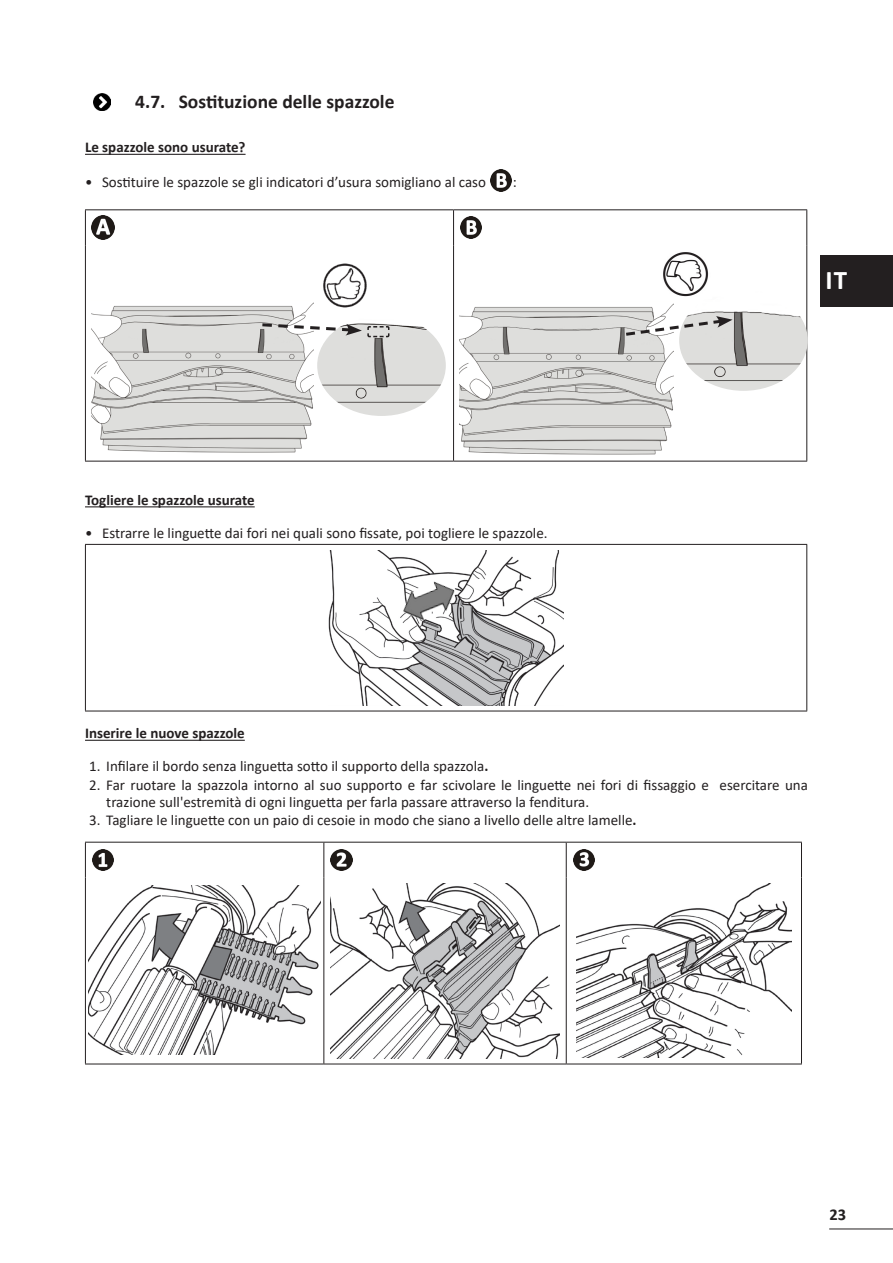
<style>
.page{position:relative;width:893px;height:1263px;background:#fff}
.page>*{position:absolute;margin:0;border:0;box-sizing:border-box;transform-origin:0 0}
.t1{font:700 27px "Calibri";color:#fff}
.t2{font:700 19.5px "Calibri";color:#231f20}
.t3{font:700 16.5px "Calibri";color:#231f20}
.t4{font:15px/16.5px "Calibri";color:#231f20}
.Texte_Normal{font:700 15px "Calibri";color:#231f20}
.s1{font-weight:700}
</style>
<div class="page">
<hr style="left:829px;top:1228px;width:64px;height:1px;background:#231f20">
<hr style="left:85px;top:154px;width:161px;height:1px;background:#231f20">
<hr style="left:85px;top:506px;width:170px;height:1px;background:#231f20">
<hr style="left:85px;top:740px;width:160px;height:1px;background:#231f20">
<img style="left:94px;top:94px;width:17px;height:17px">
<img style="left:491px;top:170px;width:21px;height:21px">
<hr style="left:85px;top:209px;width:369px;height:1px;background:#231f20">
<hr style="left:85px;top:210px;width:1px;height:35px;background:#231f20">
<hr style="left:454px;top:209px;width:353px;height:1px;background:#231f20">
<hr style="left:453px;top:210px;width:1px;height:35px;background:#231f20">
<hr style="left:806px;top:210px;width:1px;height:35px;background:#231f20">
<hr style="left:85px;top:245px;width:1px;height:216px;background:#231f20">
<hr style="left:453px;top:245px;width:1px;height:216px;background:#231f20">
<hr style="left:806px;top:245px;width:1px;height:216px;background:#231f20">
<hr style="left:85px;top:461px;width:369px;height:1px;background:#231f20">
<hr style="left:454px;top:461px;width:353px;height:1px;background:#231f20">
<img style="left:91px;top:216px;width:24px;height:23px">
<img style="left:461px;top:217px;width:21px;height:21px">
<img style="left:91px;top:303px;width:222px;height:150px">
<img style="left:317px;top:324px;width:129px;height:92px">
<img style="left:323px;top:264px;width:44px;height:44px">
<svg style="left:259px;top:322px;width:131px;height:16px"></svg>
<img style="left:460px;top:304px;width:213px;height:151px">
<img style="left:679px;top:290px;width:129px;height:101px">
<img style="left:663px;top:252px;width:48px;height:47px">
<svg style="left:623px;top:316px;width:109px;height:22px"></svg>
<hr style="left:85px;top:544px;width:722px;height:1px;background:#231f20">
<hr style="left:85px;top:545px;width:1px;height:166px;background:#231f20">
<hr style="left:806px;top:545px;width:1px;height:166px;background:#231f20">
<hr style="left:85px;top:711px;width:722px;height:1px;background:#231f20">
<img style="left:329px;top:550px;width:234px;height:155px">
<img style="left:396px;top:574px;width:66px;height:54px">
<hr style="left:85px;top:842px;width:239px;height:1px;background:#231f20">
<hr style="left:85px;top:842px;width:1px;height:35px;background:#231f20">
<hr style="left:324px;top:842px;width:242px;height:1px;background:#231f20">
<hr style="left:566px;top:842px;width:236px;height:1px;background:#231f20">
<hr style="left:801px;top:842px;width:1px;height:35px;background:#231f20">
<hr style="left:85px;top:877px;width:1px;height:187px;background:#231f20">
<hr style="left:801px;top:877px;width:1px;height:187px;background:#231f20">
<hr style="left:85px;top:1064px;width:239px;height:1px;background:#231f20">
<hr style="left:324px;top:1064px;width:242px;height:1px;background:#231f20">
<hr style="left:566px;top:1064px;width:236px;height:1px;background:#231f20">
<hr style="left:323px;top:842px;width:1px;height:35px;background:#231f20">
<hr style="left:566px;top:842px;width:1px;height:35px;background:#231f20">
<hr style="left:323px;top:877px;width:1px;height:187px;background:#231f20">
<hr style="left:566px;top:877px;width:1px;height:187px;background:#231f20">
<img style="left:92px;top:849px;width:22px;height:21px">
<img style="left:331px;top:849px;width:21px;height:21px">
<img style="left:573px;top:849px;width:22px;height:21px">
<img style="left:88px;top:885px;width:233px;height:170px">
<img style="left:331px;top:883px;width:228px;height:175px">
<img style="left:576px;top:883px;width:215px;height:175px">
<div style="left:821px;top:255px;width:72px;height:51px;background:#231f20"></div>
<p class="t2" style="left:135px;top:88px;width:261px">4.7. Sostituzione delle spazzole</p>
<p class="Texte_Normal" style="left:85px;top:137px;width:162px">Le spazzole sono usurate?</p>
<p class="t4" style="left:85px;top:173px;width:403px">• Sostituire le spazzole se gli indicatori d’usura somigliano al caso</p>
<p class="t4" style="left:513px;top:173px;width:6px">:</p>
<h1 class="t1" style="left:825px;top:261px;width:23px">IT</h1>
<p class="Texte_Normal" style="left:85px;top:489px;width:171px">Togliere le spazzole usurate</p>
<p class="t4" style="left:85px;top:524px;width:464px">• Estrarre le linguette dai fori nei quali sono fissate, poi togliere le spazzole.</p>
<p class="Texte_Normal" style="left:85px;top:723px;width:161px">Inserire le nuove spazzole</p>
<p class="t4" style="left:89px;top:758px;width:401px">1. Infilare il bordo senza linguetta sotto il supporto della spazzola<span class="s1">.</span></p>
<p class="t4" style="left:106px;top:776px;width:703px;text-indent:-17px">2. Far ruotare la spazzola intorno al suo supporto e far scivolare le linguette nei fori di fissaggio e esercitare una trazione sull'estremità di ogni linguetta per farla passare attraverso la fenditura.</p>
<p class="t4" style="left:89px;top:811px;width:549px">3. Tagliare le linguette con un paio di cesoie in modo che siano a livello delle altre lamelle<span class="s1">.</span></p>
<p class="t3" style="left:829px;top:1203px;width:18px">23</p>
</div>
